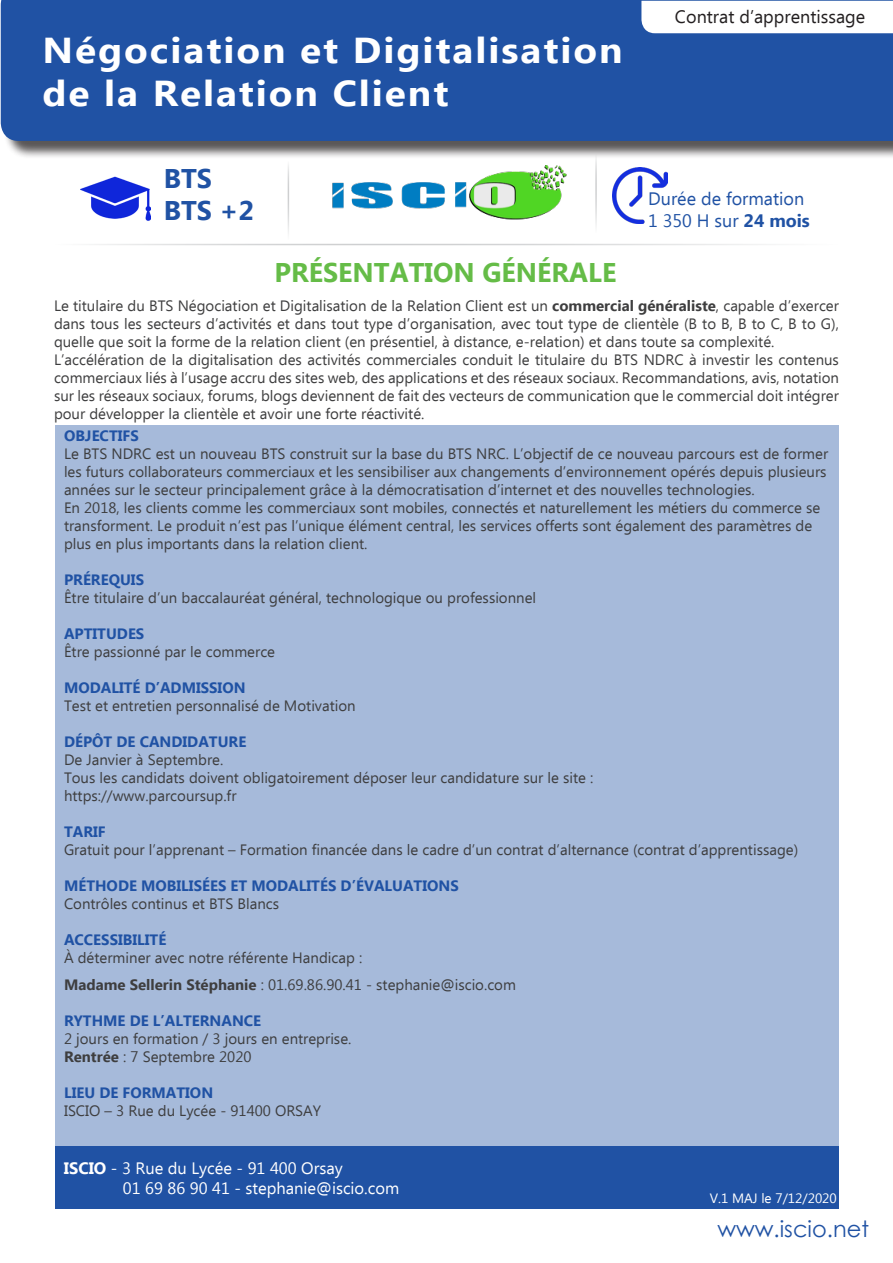
<style>
.page{position:relative;width:893px;height:1263px;background:#fff}
.page>*{position:absolute;margin:0;border:0;box-sizing:border-box;transform-origin:0 0}
.t1{font:700 36px "Ebrima";letter-spacing:.05em;color:#fff;scale:1.08 1}
.t2{font:700 27px "Ebrima";color:#65bc47}
.t3{font:700 27px "Ebrima";color:#2052a4}
.t4{font:22.5px "Century Gothic";color:#2052a4}
.t5{font:18px "Ebrima";color:#2052a4}
.t6{font:18px "Ebrima";color:#231f20}
.t7{font:16.5px "Ebrima";color:#fff}
.t8{font:15px/18px "Ebrima";color:#3e3e3f}
.t9{font:700 15px/18px "Ebrima";color:#2052a4}
.t10{font:13.5px "Ebrima";color:#fff}
.s1{font-weight:700}
.s2{font-weight:700;color:#2052a4}
.s3{font-weight:400;color:#3e3e3f}
</style>
<div class="page">
<div style="left:56px;top:425px;width:783px;height:727px;background:#a6bada"></div>
<div style="left:3px;top:0;width:890px;height:160px;background:#231f20;opacity:.75"></div>
<div style="left:1px;top:0;width:892px;height:141px;background:#2052a4"></div>
<svg style="left:641px;top:1px;width:252px;height:32px"></svg>
<hr style="left:54px;top:244px;width:785px;height:1px;background:#97999c">
<img style="left:332px;top:166px;width:235px;height:54px">
<img style="left:612px;top:168px;width:55px;height:55px">
<div style="left:648px;top:192px;width:175px;height:43px;background:#fff"></div>
<hr style="left:288px;top:160px;width:1px;height:80px;background:#97999c">
<hr style="left:595px;top:153px;width:2px;height:81px;background:#97999c">
<div style="left:55px;top:1146px;width:784px;height:63px;background:#2052a4"></div>
<img style="left:81px;top:176px;width:70px;height:45px">
<p class="t1" style="left:43px;top:23px;width:539px">Négociation et Digitalisation</p>
<p class="t1" style="left:43px;top:67px;width:377px">de la Relation Client</p>
<p class="t3" style="left:164px;top:158px;width:50px">BTS</p>
<p class="t3" style="left:164px;top:191px;width:92px">BTS +2</p>
<p class="t2" style="left:274px;top:253px;width:343px">PRÉSENTATION GÉNÉRALE</p>
<p class="t6" style="left:675px;top:3px;width:192px">Contrat d’apprentissage</p>
<p class="t5" style="left:648px;top:186px;width:158px">Durée de formation</p>
<p class="t5" style="left:648px;top:208px;width:163px">1 350 H sur <span class="s1">24 mois</span></p>
<p class="t8" style="left:54px;top:297px;width:786px;text-align:justify">Le titulaire du BTS Négociation et Digitalisation de la Relation Client est un <span class="s1">commercial généraliste</span>, capable d’exercer dans tous les secteurs d’activités et dans tout type d’organisation, avec tout type de clientèle (B to B, B to C, B to G), quelle que soit la forme de la relation client (en présentiel, à distance, e-relation) et dans toute sa complexité.</p>
<p class="t8" style="left:54px;top:351px;width:786px;text-align:justify">L’accélération de la digitalisation des activités commerciales conduit le titulaire du BTS NDRC à investir les contenus commerciaux liés à l’usage accru des sites web, des applications et des réseaux sociaux. Recommandations, avis, notation sur les réseaux sociaux, forums, blogs deviennent de fait des vecteurs de communication que le commercial doit intégrer pour développer la clientèle et avoir une forte réactivité.</p>
<p class="t8" style="left:64px;top:427px;width:766px"><span class="s2">OBJECTIFS<br></span>Le BTS NDRC est un nouveau BTS construit sur la base du BTS NRC. L’objectif de ce nouveau parcours est de former les futurs collaborateurs commerciaux et les sensibiliser aux changements d’environnement opérés depuis plusieurs années sur le secteur principalement grâce à la démocratisation d’internet et des nouvelles technologies.</p>
<p class="t8" style="left:64px;top:499px;width:758px">En 2018, les clients comme les commerciaux sont mobiles, connectés et naturellement les métiers du commerce se transforment. Le produit n’est pas l’unique élément central, les services offerts sont également des paramètres de plus en plus importants dans la relation client.</p>
<p class="t8" style="left:64px;top:571px;width:474px"><span class="s2">PRÉREQUIS<br></span>Être titulaire d’un baccalauréat général, technologique ou professionnel</p>
<p class="t8" style="left:64px;top:625px;width:213px"><span class="s2">APTITUDES<br></span>Être passionné par le commerce</p>
<p class="t8" style="left:64px;top:679px;width:293px"><span class="s2">MODALITÉ D’ADMISSION<br></span>Test et entretien personnalisé de Motivation</p>
<p class="t8" style="left:64px;top:733px;width:531px"><span class="s2">DÉPÔT DE CANDIDATURE<br></span>De Janvier à Septembre.<br>Tous les candidats doivent obligatoirement déposer leur candidature sur le site :</p>
<p class="t8" style="left:64px;top:787px;width:174px">https://www.parcoursup.fr</p>
<p class="t8" style="left:64px;top:823px;width:736px"><span class="s2">TARIF<br></span>Gratuit pour l’apprenant – Formation financée dans le cadre d’un contrat d’alternance (contrat d’apprentissage)</p>
<p class="t9" style="left:64px;top:877px;width:396px">MÉTHODE MOBILISÉES ET MODALITÉS D’ÉVALUATIONS<br><span class="s3">Contrôles continus et BTS Blancs</span></p>
<p class="t8" style="left:64px;top:931px;width:300px"><span class="s2">ACCESSIBILITÉ<br></span>À déterminer avec notre référente Handicap :</p>
<p class="t8" style="left:64px;top:976px;width:453px"><span class="s1">Madame Sellerin Stéphanie</span> : 01.69.86.90.41 - stephanie@iscio.com</p>
<p class="t8" style="left:64px;top:1012px;width:289px"><span class="s2">RYTHME DE L’ALTERNANCE<br></span>2 jours en formation / 3 jours en entreprise.<br><span class="s1">Rentrée</span> : 7 Septembre 2020</p>
<p class="t8" style="left:64px;top:1084px;width:259px"><span class="s2">LIEU DE FORMATION<br></span>ISCIO – 3 Rue du Lycée - 91400 ORSAY</p>
<p class="t7" style="left:64px;top:1156px;width:280px"><span class="s1">ISCIO</span> - 3 Rue du Lycée - 91 400 Orsay</p>
<p class="t7" style="left:123px;top:1176px;width:278px">01 69 86 90 41 - stephanie@iscio.com</p>
<p class="t10" style="left:710px;top:1188px;width:129px">V.1 MAJ le 7/12/2020</p>
<p class="t4" style="left:717px;top:1213px;width:153px">www.iscio.net</p>
</div>
